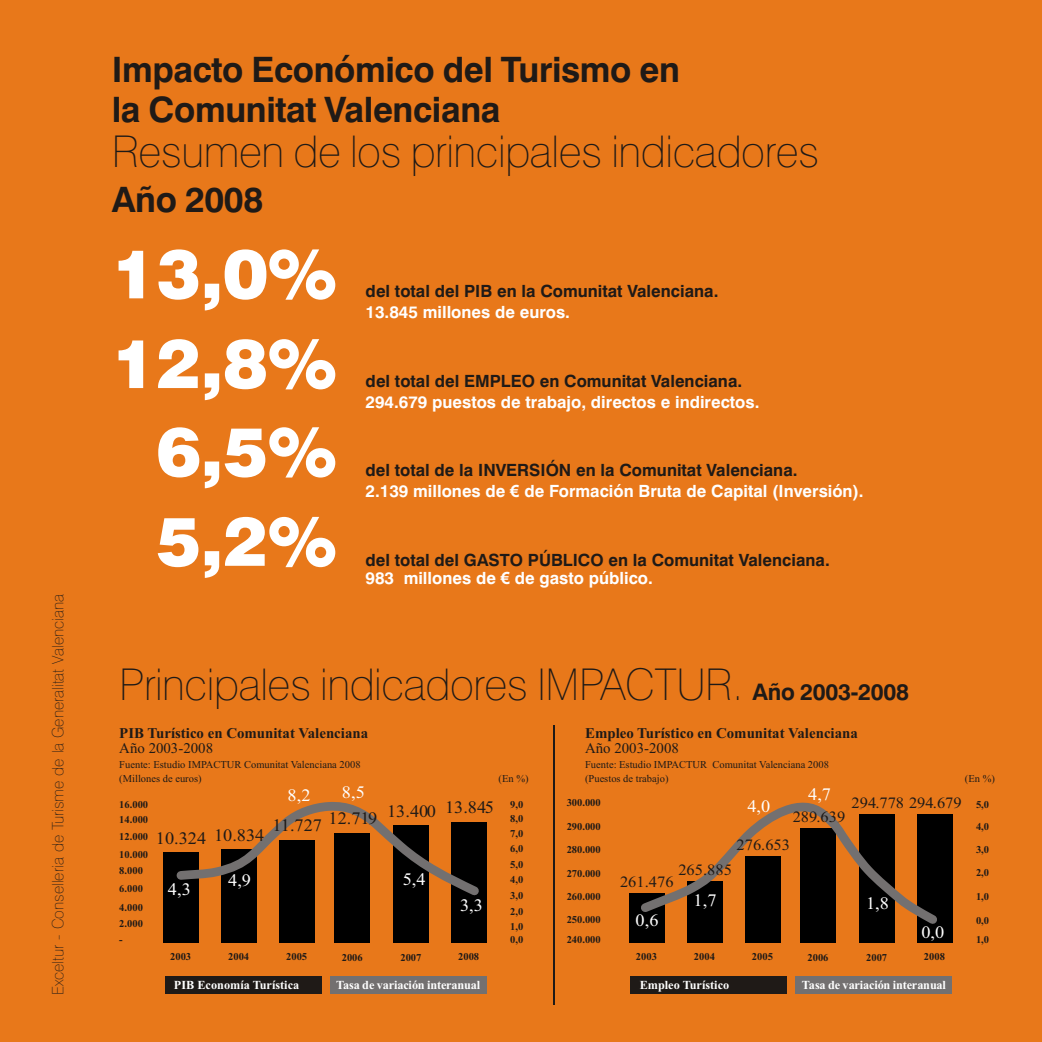
<style>
.page{position:relative;width:1042px;height:1042px;background:#e8781a}
.page>*{position:absolute;margin:0;border:0;box-sizing:border-box;transform-origin:0 0}
.t1{font:900 67.9px/89.1px "Swiss 721 BT";color:#fff;text-align:right}
.t2{font:100 43.75px "Swiss 721 BT";letter-spacing:-.01em;color:#1f1a17}
.t3{font:700 35px "Swiss 721 BT";letter-spacing:-.01em;color:#1f1a17}
.t4{font:17.5px "Times New Roman";color:#1f1a17;scale:1.05 1}
.t5{font:17.5px "Times New Roman";color:#fff;scale:1.05 1}
.t6{font:700 16.8px/18px "Swiss 721 BT";color:#1f1a17}
.t7{font:700 16.8px "Swiss 721 BT";color:#fff}
.t8{font:100 15.75px "Swiss 721 BT";color:#1f1a17}
.t9{font:15.75px "Times New Roman";color:#1f1a17;scale:1.05 1}
.t10{font:700 14.88px "Times New Roman";color:#1f1a17}
.t11{font:14.88px "Times New Roman";color:#1f1a17}
.t12{font:700 12.25px "Times New Roman";color:#fff}
.t13{font:700 10.5px/22.8px "Times New Roman";color:#1f1a17}
.t14{font:10.5px/14.9px "Times New Roman";color:#1f1a17}
.s1{font-family:"Arial"}
.s2{color:#fff}
.s3{font-family:"Arial";color:#fff}
.s4{font-weight:700;font-size:22.75px}
</style>
<div class="page">
<hr style="left:553px;top:725px;width:1px;height:279px;background:#1f1a17">
<div style="left:165px;top:976px;width:157px;height:18px;background:#1f1a17"></div>
<div style="left:330px;top:976px;width:156px;height:18px;background:#737070"></div>
<div style="left:451px;top:822px;width:35px;height:121px;background:#000"></div>
<div style="left:279px;top:840px;width:35px;height:103px;background:#000"></div>
<div style="left:163px;top:852px;width:35px;height:91px;background:#000"></div>
<div style="left:221px;top:849px;width:35px;height:94px;background:#000"></div>
<div style="left:335px;top:833px;width:35px;height:110px;background:#000"></div>
<div style="left:393px;top:825px;width:36px;height:118px;background:#000"></div>
<div style="left:630px;top:976px;width:157px;height:18px;background:#1f1a17"></div>
<div style="left:795px;top:976px;width:157px;height:18px;background:#737070"></div>
<div style="left:917px;top:815px;width:35px;height:128px;background:#000"></div>
<div style="left:745px;top:856px;width:35px;height:87px;background:#000"></div>
<div style="left:629px;top:894px;width:35px;height:49px;background:#000"></div>
<div style="left:687px;top:882px;width:35px;height:61px;background:#000"></div>
<div style="left:800px;top:828px;width:36px;height:115px;background:#000"></div>
<div style="left:859px;top:815px;width:35px;height:128px;background:#000"></div>
<svg style="left:176px;top:802px;width:303px;height:100px"></svg>
<svg style="left:634px;top:802px;width:310px;height:129px"></svg>
<p class="t8" style="left:52px;top:995px;width:403px;rotate:-90deg">Exceltur - Conselleria de Turisme de la Generalitat Valenciana</p>
<h3 class="t3" style="left:112px;top:56px;width:570px">Impacto Económico del Turismo en</h3>
<h3 class="t3" style="left:112px;top:96px;width:390px">la Comunitat Valenciana</h3>
<h2 class="t2" style="left:112px;top:134px;width:709px">Resumen de los principales indicadores</h2>
<h3 class="t3" style="left:112px;top:185px;width:153px">Año 2008</h3>
<h1 class="t1" style="left:112px;top:236px;width:227px">13,0%<br>12,8%<br>6,5%<br>5,2%</h1>
<p class="t6" style="left:366px;top:284px;width:354px">del total del PIB en la Comunitat Valenciana.</p>
<p class="t7" style="left:365px;top:305px;width:206px">13.845 millones de euros.</p>
<p class="t6" style="left:366px;top:373px;width:378px">del total del EMPLEO en Comunitat Valenciana.</p>
<p class="t7" style="left:365px;top:395px;width:395px">294.679 puestos de trabajo, directos e indirectos.</p>
<p class="t6" style="left:365px;top:463px;width:433px">del total de la INVERSIÓN en la Comunitat Valenciana.</p>
<p class="t7" style="left:365px;top:484px;width:500px">2.139 millones de <span class="s1">€</span> de Formación Bruta de Capital (Inversión).</p>
<p class="t6" style="left:365px;top:553px;width:466px">del total del GASTO PÚBLICO en la Comunitat Valenciana.<br><span class="s2">983 millones de</span> <span class="s3">€</span> <span class="s2">de gasto público.</span></p>
<h2 class="t2" style="left:119px;top:667px;width:791px">Principales indicadores IMPACTUR. <span class="s4">Año 2003-2008</span></h2>
<p class="t10" style="left:119px;top:728px;width:250px">PIB Turístico en Comunitat Valenciana</p>
<p class="t11" style="left:119px;top:742px;width:95px">Año 2003-2008</p>
<p class="t14" style="left:119px;top:757px;width:243px">Fuente: Estudio IMPACTUR Comunitat Valenciana 2008 (Millones de euros)</p>
<p class="t10" style="left:585px;top:728px;width:274px">Empleo Turístico en Comunitat Valenciana</p>
<p class="t11" style="left:585px;top:742px;width:95px">Año 2003-2008</p>
<p class="t14" style="left:585px;top:757px;width:245px">Fuente: Estudio IMPACTUR Comunitat Valenciana 2008 (Puestos de trabajo)</p>
<p class="t14" style="left:499px;top:772px;width:32px">(En %)</p>
<p class="t14" style="left:965px;top:772px;width:32px">(En %)</p>
<p class="t5" style="left:342px;top:786px;width:23px">8,5</p>
<p class="t5" style="left:808px;top:787px;width:23px">4,7</p>
<p class="t5" style="left:288px;top:789px;width:23px">8,2</p>
<p class="t5" style="left:747px;top:800px;width:23px">4,0</p>
<p class="t9" style="left:851px;top:797px;width:106px">294.778 294.679</p>
<p class="t13" style="left:567px;top:792px;width:36px">300.000</p>
<p class="t13" style="left:119px;top:797px;width:30px;line-height:15.4px">16.000<br>14.000</p>
<p class="t13" style="left:119px;top:828px;width:30px;line-height:18.2px">12.000<br>10.000</p>
<p class="t4" style="left:387px;top:803px;width:131px">13.400 13.845 <sup>9,0</sup></p>
<p class="t13" style="left:510px;top:812px;width:15px;line-height:15px;text-align:justify">8,0<br>7,0<br>6,0</p>
<p class="t13" style="left:510px;top:858px;width:15px;line-height:14.5px">5,0<br>4,0</p>
<p class="t13" style="left:510px;top:901px;width:15px">2,0</p>
<p class="t13" style="left:976px;top:794px;width:15px;text-align:justify">5,0<br>4,0<br>3,0<br>2,0</p>
<p class="t13" style="left:976px;top:886px;width:15px">1,0</p>
<p class="t13" style="left:976px;top:910px;width:15px">0,0</p>
<p class="t9" style="left:792px;top:810px;width:52px">289.639</p>
<p class="t4" style="left:272px;top:816px;width:101px">11.727 12.719</p>
<p class="t13" style="left:567px;top:816px;width:36px">290.000</p>
<p class="t4" style="left:214px;top:829px;width:49px">10.834</p>
<p class="t4" style="left:156px;top:831px;width:49px">10.324</p>
<p class="t9" style="left:736px;top:839px;width:52px">276.653</p>
<p class="t13" style="left:567px;top:839px;width:36px">280.000</p>
<p class="t9" style="left:678px;top:864px;width:52px">265.885</p>
<p class="t13" style="left:119px;top:862px;width:25px;line-height:18.6px;text-align:justify">8.000<br>6.000<br>4.000</p>
<p class="t13" style="left:119px;top:913px;width:25px">2.000</p>
<p class="t13" style="left:567px;top:863px;width:36px">270.000</p>
<p class="t5" style="left:228px;top:874px;width:23px">4,9</p>
<p class="t5" style="left:403px;top:873px;width:23px">5,4</p>
<p class="t9" style="left:620px;top:876px;width:52px">261.476</p>
<p class="t5" style="left:168px;top:883px;width:23px">4,3</p>
<p class="t13" style="left:510px;top:885px;width:15px">3,0</p>
<p class="t13" style="left:567px;top:886px;width:36px">260.000</p>
<p class="t5" style="left:693px;top:893px;width:23px">1,7</p>
<p class="t5" style="left:866px;top:897px;width:23px">1,8</p>
<p class="t5" style="left:460px;top:898px;width:23px">3,3</p>
<p class="t5" style="left:635px;top:914px;width:23px">0,6</p>
<p class="t13" style="left:567px;top:909px;width:36px">250.000</p>
<p class="t13" style="left:510px;top:916px;width:15px">1,0</p>
<p class="t5" style="left:921px;top:926px;width:23px">0,0</p>
<p class="t13" style="left:119px;top:929px;width:5px">-</p>
<p class="t13" style="left:510px;top:929px;width:15px">0,0</p>
<p class="t13" style="left:170px;top:946px;width:22px">2003</p>
<p class="t13" style="left:228px;top:946px;width:22px">2004</p>
<p class="t13" style="left:286px;top:946px;width:22px">2005</p>
<p class="t13" style="left:342px;top:947px;width:22px">2006</p>
<p class="t13" style="left:400px;top:947px;width:22px">2007</p>
<p class="t13" style="left:976px;top:929px;width:15px">1,0</p>
<p class="t13" style="left:567px;top:929px;width:36px">240.000</p>
<p class="t13" style="left:458px;top:946px;width:22px">2008</p>
<p class="t13" style="left:636px;top:946px;width:22px">2003</p>
<p class="t13" style="left:694px;top:946px;width:22px">2004</p>
<p class="t13" style="left:752px;top:946px;width:22px">2005</p>
<p class="t13" style="left:807px;top:947px;width:22px">2006</p>
<p class="t13" style="left:866px;top:947px;width:22px">2007</p>
<p class="t13" style="left:924px;top:946px;width:22px">2008</p>
<p class="t12" style="left:174px;top:980px;width:127px">PIB Economía Turística</p>
<p class="t12" style="left:336px;top:980px;width:146px">Tasa de variación interanual</p>
<p class="t12" style="left:640px;top:980px;width:91px">Empleo Turístico</p>
<p class="t12" style="left:802px;top:980px;width:146px">Tasa de variación interanual</p>
</div>
